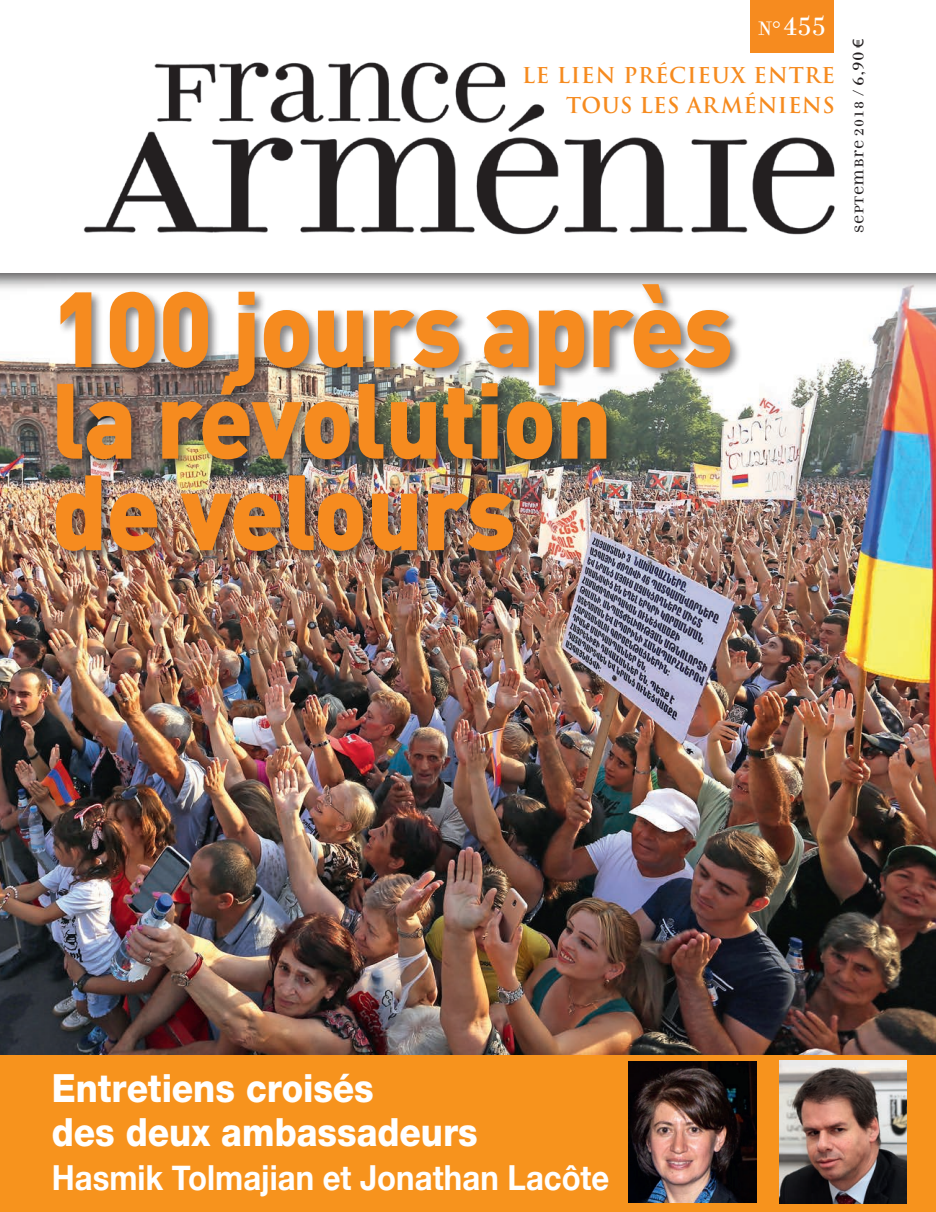
<style>
.page{position:relative;width:936px;height:1212px;background:#fff}
.page>*{position:absolute;margin:0;border:0;box-sizing:border-box;transform-origin:0 0}
.t1{font:900 105px/91.5px "DIN";letter-spacing:-.01em;color:#f68b1f;scale:.93 1}
.t2{font:800 39px/44.2px "Helvetica Neue";color:#fff;scale:.9 1}
.t3{font:700 34.5px "Helvetica Neue";color:#fff;scale:.9 1}
.t4{font:27px "Filosofia Unicase";color:#fff}
.t5{font:700 21.3px/30px "Trajan Pro";letter-spacing:.035em;color:#f68b1f;text-align:right}
.t6{font:13.5px "Filosofia Unicase";letter-spacing:.05em;color:#231f20;scale:1.11 1}
.s1{font-size:21px}
.s2{font-size:16.2px}
.s3{font-family:"Myriad Pro";font-size:16.2px}
</style>
<div class="page">
<img style="left:0;top:292px;width:935px;height:763px">
<div style="left:0;top:0;width:935px;height:292px;background:#231f20;opacity:.75"></div>
<div style="left:0;top:0;width:935px;height:272px;background:#fff"></div>
<img style="left:83px;top:62px;width:752px;height:172px">
<div style="left:750px;top:0;width:83px;height:52px;background:#f68b1f"></div>
<div style="left:0;top:1055px;width:935px;height:157px;background:#f7931d"></div>
<img style="left:779px;top:1061px;width:127px;height:142px">
<img style="left:628px;top:1062px;width:128px;height:141px">
<div style="left:53px;top:282px;width:689px;height:281px;background:#231f20;opacity:.55"></div>
<p class="t4" style="left:758px;top:11px;width:69px"><span class="s1">N°</span>455</p>
<p class="t5" style="left:522px;top:60px;width:314px">LE LIEN PRÉCIEUX ENTRE<br>TOUS LES ARMÉNIENS</p>
<p class="t6" style="left:851px;top:233px;width:176px;rotate:-90deg">SEPTEMBRE 2018 <span class="s2">/ 6,90</span><span class="s3">€</span></p>
<h1 class="t1" style="left:52px;top:278px;width:733px">100 jours après la révolution de velours</h1>
<p class="t2" style="left:52px;top:1065px;width:475px">Entretiens croisés<br>des deux ambassadeurs</p>
<p class="t3" style="left:52px;top:1151px;width:621px">Hasmik Tolmajian et Jonathan Lacôte</p>
</div>
